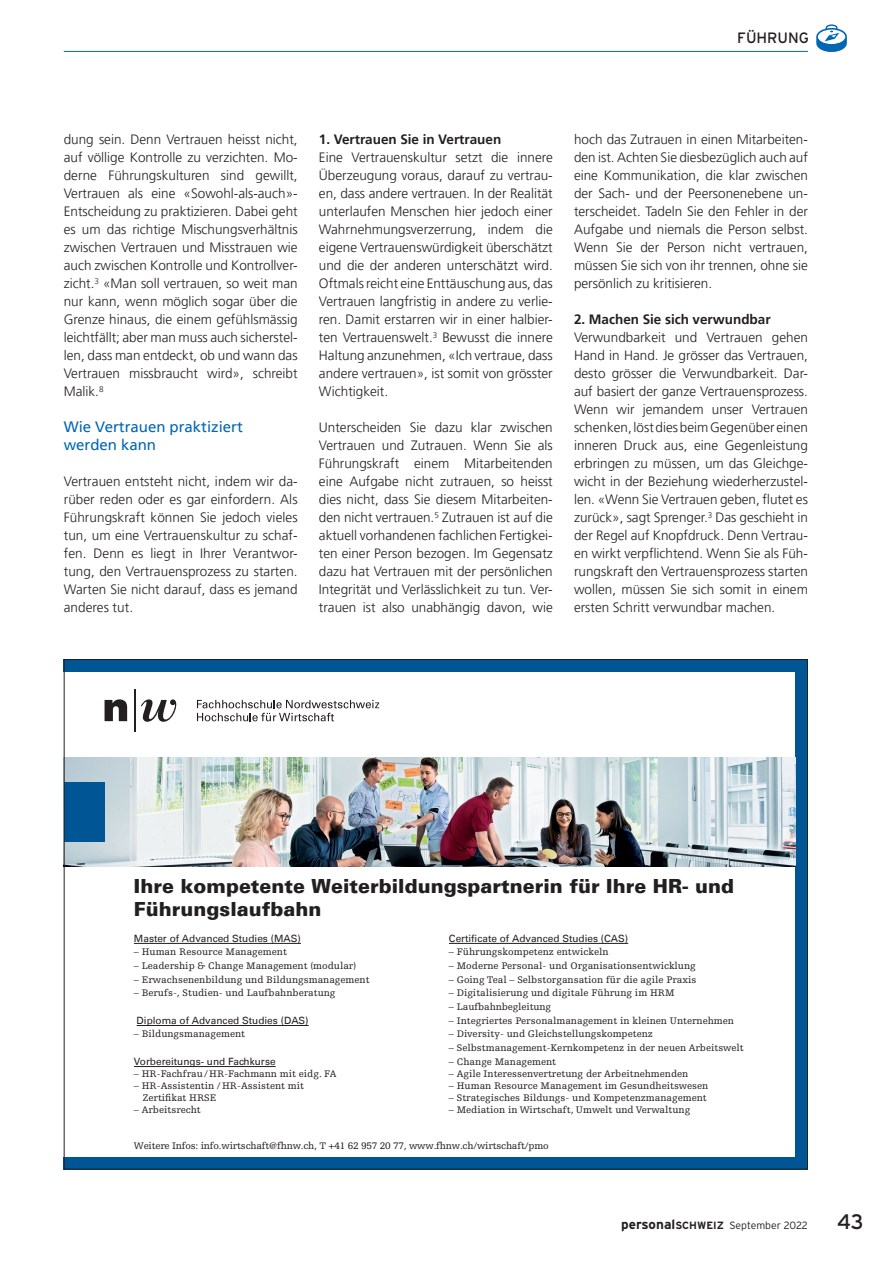
<style>
.page{position:relative;width:893px;height:1263px;background:#fff}
.page>*{position:absolute;margin:0;border:0;box-sizing:border-box;transform-origin:0 0}
.t1{font:21px "Interstate";color:#231f20}
.t2{font:900 19.5px/22.6px "Univers LT";color:#231f20}
.t3{font:15px/18px "Frutiger LT Pro";color:#0166b3}
.t4{font:15px "Interstate";color:#231f20}
.t5{font:300 13.5px/18px "Frutiger LT Pro";color:#231f20;text-align:justify}
.t6{font:700 13.5px "Frutiger LT Pro";color:#231f20}
.t7{font:300 10.5px "Interstate";letter-spacing:-.005em;color:#231f20}
.t8{font:10.05px "Egyptienne FLT Std";color:#231f20}
.t9{font:10.05px "Univers LT";color:#231f20}
.t10{font:10.05px "Egyptienne FLT Std";letter-spacing:-.02em;color:#231f20}
.s1{font-weight:700;font-size:13.5px}
.s2{font-weight:700}
</style>
<div class="page">
<hr style="left:64px;top:51px;width:744px;height:1px;background:#0166b3">
<svg style="left:816px;top:24px;width:31px;height:28px"></svg>
<div style="left:64px;top:659px;width:744px;height:510px;background:#005595"></div>
<div style="left:64px;top:672px;width:731px;height:485px;background:#fff"></div>
<svg style="left:197px;top:700px;width:182px;height:21px"></svg>
<hr style="left:134px;top:689px;width:2px;height:43px;background:#231f20">
<svg style="left:105px;top:699px;width:22px;height:22px"></svg>
<svg style="left:141px;top:699px;width:36px;height:23px"></svg>
<img style="left:66px;top:757px;width:729px;height:109px">
<div style="left:64px;top:783px;width:41px;height:59px;background:#005595"></div>
<hr style="left:134px;top:943px;width:167px;height:1px;background:#231f20">
<hr style="left:449px;top:943px;width:179px;height:1px;background:#231f20">
<hr style="left:137px;top:1025px;width:172px;height:1px;background:#231f20">
<hr style="left:134px;top:1066px;width:142px;height:1px;background:#231f20">
<p class="t4" style="left:737px;top:28px;width:73px">FÜHRUNG</p>
<p class="t5" style="left:64px;top:130px;width:235px">dung sein. Denn Vertrauen heisst nicht, auf völlige Kontrolle zu verzichten. Mo&shy;derne Führungskulturen sind gewillt, Vertrauen als eine «Sowohl-als-auch»- Entscheidung zu praktizieren. Dabei geht es um das richtige Mischungsverhältnis zwischen Vertrauen und Misstrauen wie auch zwischen Kontrolle und Kontrollver&shy;zicht.<sup>3</sup> «Man soll vertrauen, so weit man nur kann, wenn möglich sogar über die Grenze hinaus, die einem gefühlsmässig leichtfällt; aber man muss auch sicherstel&shy;len, dass man entdeckt, ob und wann das Vertrauen missbraucht wird», schreibt Malik.<sup>8</sup></p>
<p class="t3" style="left:64px;top:418px;width:181px">Wie Vertrauen praktiziert werden kann</p>
<p class="t5" style="left:64px;top:472px;width:235px">Vertrauen entsteht nicht, indem wir da&shy;rüber reden oder es gar einfordern. Als Führungskraft können Sie jedoch vieles tun, um eine Vertrauenskultur zu schaf&shy;fen. Denn es liegt in Ihrer Verantwor&shy;tung, den Vertrauensprozess zu starten.<br>Warten Sie nicht darauf, dass es jemand anderes tut.</p>
<p class="t6" style="left:319px;top:131px;width:184px">1. Vertrauen Sie in Vertrauen</p>
<p class="t5" style="left:319px;top:148px;width:235px">Eine Vertrauenskultur setzt die innere Überzeugung voraus, darauf zu vertrau&shy;en, dass andere vertrauen. In der Realität unterlaufen Menschen hier jedoch einer Wahrnehmungsverzerrung, indem die eigene Vertrauenswürdigkeit überschätzt und die der anderen unterschätzt wird.<br>Oftmals reicht eine Enttäuschung aus, das Vertrauen langfristig in andere zu verlie&shy;ren. Damit erstarren wir in einer halbier&shy;ten Vertrauenswelt.<sup>3</sup> Bewusst die innere Haltung anzunehmen, «Ich vertraue, dass andere vertrauen», ist somit von grösster Wichtigkeit.</p>
<p class="t5" style="left:319px;top:418px;width:235px">Unterscheiden Sie dazu klar zwischen Vertrauen und Zutrauen. Wenn Sie als Führungskraft einem Mitarbeitenden eine Aufgabe nicht zutrauen, so heisst dies nicht, dass Sie diesem Mitarbeiten&shy;den nicht vertrauen.<sup>5</sup> Zutrauen ist auf die aktuell vorhandenen fachlichen Fertigkei&shy;ten einer Person bezogen. Im Gegensatz dazu hat Vertrauen mit der persönlichen Integrität und Verlässlichkeit zu tun. Ver&shy;trauen ist also unabhängig davon, wie</p>
<p class="t5" style="left:574px;top:130px;width:235px">hoch das Zutrauen in einen Mitarbeiten&shy;den ist. Achten Sie diesbezüglich auch auf eine Kommunikation, die klar zwischen der Sach- und der Peersonenebene un&shy;terscheidet. Tadeln Sie den Fehler in der Aufgabe und niemals die Person selbst.<br>Wenn Sie der Person nicht vertrauen, müssen Sie sich von ihr trennen, ohne sie persönlich zu kritisieren.</p>
<p class="t6" style="left:574px;top:311px;width:198px">2. Machen Sie sich verwundbar</p>
<p class="t5" style="left:574px;top:328px;width:235px">Verwundbarkeit und Vertrauen gehen Hand in Hand. Je grösser das Vertrauen, desto grösser die Verwundbarkeit. Dar&shy;auf basiert der ganze Vertrauensprozess.<br>Wenn wir jemandem unser Vertrauen schenken, löst dies beim Gegenüber einen inneren Druck aus, eine Gegenleistung erbringen zu müssen, um das Gleichge&shy;wicht in der Beziehung wiederherzustel&shy;len. «Wenn Sie Vertrauen geben, flutet es zurück», sagt Sprenger.<sup>3</sup> Das geschieht in der Regel auf Knopfdruck. Denn Vertrau&shy;en wirkt verpflichtend. Wenn Sie als Füh&shy;rungskraft den Vertrauensprozess starten wollen, müssen Sie sich somit in einem ersten Schritt verwundbar machen.</p>
<h2 class="t2" style="left:134px;top:875px;width:602px">Ihre kompetente Weiterbildungspartnerin für Ihre HR- und<br>Führungslaufbahn</h2>
<p class="t9" style="left:134px;top:932px;width:168px">Master of Advanced Studies (MAS)</p>
<p class="t9" style="left:449px;top:932px;width:181px">Certificate of Advanced Studies (CAS)</p>
<p class="t8" style="left:134px;top:946px;width:154px">– Human Resource Management</p>
<p class="t8" style="left:449px;top:946px;width:161px">– Führungskompetenz entwickeln</p>
<p class="t8" style="left:134px;top:960px;width:224px">– Leadership &amp; Change Management (modular)</p>
<p class="t8" style="left:449px;top:960px;width:248px">– Moderne Personal- und Organisationsentwicklung</p>
<p class="t8" style="left:134px;top:974px;width:237px">– Erwachsenenbildung und Bildungsmanagement</p>
<p class="t8" style="left:449px;top:974px;width:249px">– Going Teal – Selbstorgansation für die agile Praxis</p>
<p class="t8" style="left:134px;top:987px;width:203px">– Berufs-, Studien- und Laufbahnberatung</p>
<p class="t8" style="left:449px;top:987px;width:227px">– Digitalisierung und digitale Führung im HRM</p>
<p class="t8" style="left:449px;top:1001px;width:104px">– Laufbahnbegleitung</p>
<p class="t9" style="left:137px;top:1014px;width:173px">Diploma of Advanced Studies (DAS)</p>
<p class="t8" style="left:449px;top:1015px;width:287px">– Integriertes Personalmanagement in kleinen Unternehmen</p>
<p class="t8" style="left:134px;top:1028px;width:113px">– Bildungsmanagement</p>
<p class="t8" style="left:449px;top:1028px;width:205px">– Diversity- und Gleichstellungskompetenz</p>
<p class="t8" style="left:449px;top:1042px;width:296px">– Selbstmanagement-Kernkompetenz in der neuen Arbeitswelt</p>
<p class="t9" style="left:134px;top:1055px;width:143px">Vorbereitungs- und Fachkurse</p>
<p class="t8" style="left:449px;top:1056px;width:109px">– Change Management</p>
<p class="t8" style="left:134px;top:1068px;width:204px">– HR-Fachfrau/HR-Fachmann mit eidg. FA</p>
<p class="t8" style="left:449px;top:1068px;width:241px">– Agile Interessenvertretung der Arbeitnehmenden</p>
<p class="t8" style="left:134px;top:1080px;width:172px">– HR-Assistentin /HR-Assistent mit</p>
<p class="t8" style="left:449px;top:1080px;width:261px">– Human Resource Management im Gesundheitswesen</p>
<p class="t8" style="left:143px;top:1092px;width:75px">Zertifikat HRSE</p>
<p class="t8" style="left:449px;top:1092px;width:259px">– Strategisches Bildungs- und Kompetenzmanagement</p>
<p class="t8" style="left:134px;top:1104px;width:68px">– Arbeitsrecht</p>
<p class="t8" style="left:449px;top:1104px;width:243px">– Mediation in Wirtschaft, Umwelt und Verwaltung</p>
<p class="t10" style="left:134px;top:1140px;width:416px">Weitere Infos: info.wirtschaft@fhnw.ch, T +41 62 957 20 77, www.fhnw.ch/wirtschaft/pmo</p>
<p class="t7" style="left:621px;top:1218px;width:188px"><span class="s1">personal</span><span class="s2">SCHWEIZ</span> September 2022</p>
<h1 class="t1" style="left:837px;top:1209px;width:28px">43</h1>
</div>
